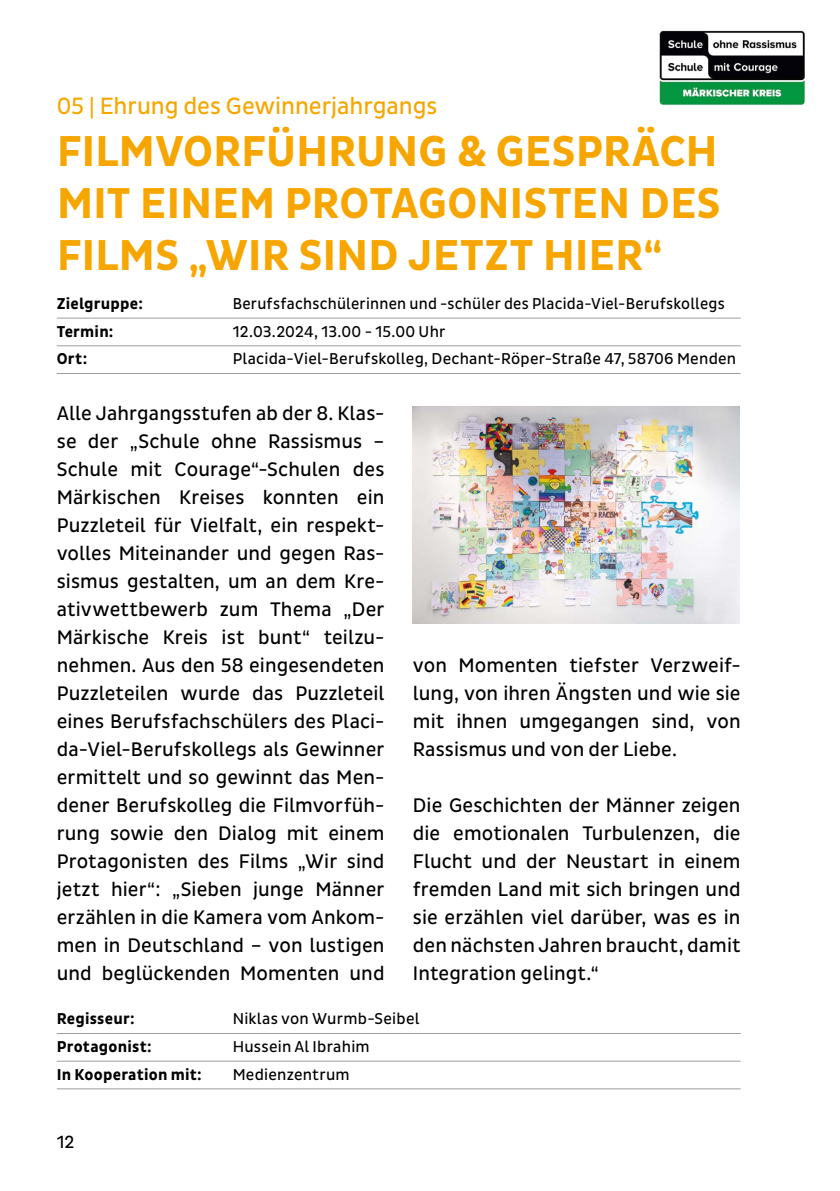
<style>
.page{position:relative;width:840px;height:1191px;background:#fff}
.page>*{position:absolute;margin:0;border:0;box-sizing:border-box;transform-origin:0 0}
.t1{font:700 44px/52px "Pluto Sans Cond";letter-spacing:.01em;color:#f7a600;text-align:justify}
.t2{font:24px "Pluto Sans Cond";letter-spacing:-.005em;color:#f7a600}
.t3{font:20px/28px "Pluto Sans Cond";letter-spacing:.005em;color:#000;text-align:justify}
.t4{font:18px "Pluto Sans Cond";color:#000}
.t5{font:16px "Pluto Sans Cond";letter-spacing:.015em;color:#000}
.t6{font:700 16px "Pluto Sans Cond";letter-spacing:.015em;color:#000}
</style>
<div class="page">
<img style="left:412px;top:406px;width:327px;height:217px">
<img style="left:659px;top:30px;width:146px;height:75px">
<hr style="left:57px;top:318px;width:683px;height:1px;background:#9d9d9c">
<hr style="left:57px;top:345px;width:683px;height:1px;background:#9d9d9c">
<hr style="left:57px;top:373px;width:683px;height:1px;background:#9d9d9c">
<hr style="left:57px;top:1033px;width:683px;height:1px;background:#9d9d9c">
<hr style="left:57px;top:1060px;width:683px;height:1px;background:#9d9d9c">
<hr style="left:57px;top:1088px;width:683px;height:1px;background:#9d9d9c">
<p class="t2" style="left:57px;top:92px;width:382px">05 | Ehrung des Gewinnerjahrgangs</p>
<h1 class="t1" style="left:57px;top:126px;width:664px">FILMVORFÜHRUNG &amp; GESPRÄCH MIT EINEM PROTAGONISTEN DES FILMS „WIR SIND JETZT HIER“</h1>
<p class="t6" style="left:57px;top:294px;width:88px">Zielgruppe:</p>
<p class="t5" style="left:232px;top:294px;width:493px">Berufsfachschülerinnen und -schüler des Placida-Viel-Berufskollegs</p>
<p class="t6" style="left:57px;top:322px;width:58px">Termin:</p>
<p class="t5" style="left:232px;top:322px;width:214px">12.03.2024, 13.00 - 15.00 Uhr</p>
<p class="t6" style="left:57px;top:350px;width:32px">Ort:</p>
<p class="t5" style="left:232px;top:350px;width:505px">Placida-Viel-Berufskolleg, Dechant-Röper-Straße 47, 58706 Menden</p>
<p class="t3" style="left:57px;top:400px;width:329px">Alle Jahrgangsstufen ab der 8. Klas&shy;se der „Schule ohne Rassismus – Schule mit Courage“-Schulen des Märkischen Kreises konnten ein Puzzleteil für Vielfalt, ein respekt&shy;volles Miteinander und gegen Ras&shy;sismus gestalten, um an dem Kre&shy;ativwettbewerb zum Thema „Der Märkische Kreis ist bunt“ teilzu&shy;nehmen. Aus den 58 eingesendeten Puzzleteilen wurde das Puzzleteil eines Berufsfachschülers des Placi&shy;da-Viel-Berufskollegs als Gewinner ermittelt und so gewinnt das Men&shy;dener Berufskolleg die Filmvorfüh&shy;rung sowie den Dialog mit einem Protagonisten des Films „Wir sind jetzt hier“: „Sieben junge Männer erzählen in die Kamera vom Ankom&shy;men in Deutschland – von lustigen und beglückenden Momenten und</p>
<p class="t3" style="left:412px;top:652px;width:329px">von Momenten tiefster Verzweif&shy;lung, von ihren Ängsten und wie sie mit ihnen umgegangen sind, von Rassismus und von der Liebe.</p>
<p class="t3" style="left:412px;top:792px;width:329px">Die Geschichten der Männer zeigen die emotionalen Turbulenzen, die Flucht und der Neustart in einem fremden Land mit sich bringen und sie erzählen viel darüber, was es in den nächsten Jahren braucht, damit Integration gelingt.“</p>
<p class="t6" style="left:57px;top:1010px;width:79px">Regisseur:</p>
<p class="t5" style="left:232px;top:1010px;width:188px">Niklas von Wurmb-Seibel</p>
<p class="t6" style="left:57px;top:1037px;width:96px">Protagonist:</p>
<p class="t5" style="left:232px;top:1037px;width:138px">Hussein Al Ibrahim</p>
<p class="t6" style="left:57px;top:1065px;width:146px">In Kooperation mit:</p>
<p class="t5" style="left:232px;top:1065px;width:118px">Medienzentrum</p>
<p class="t4" style="left:57px;top:1132px;width:19px">12</p>
</div>
